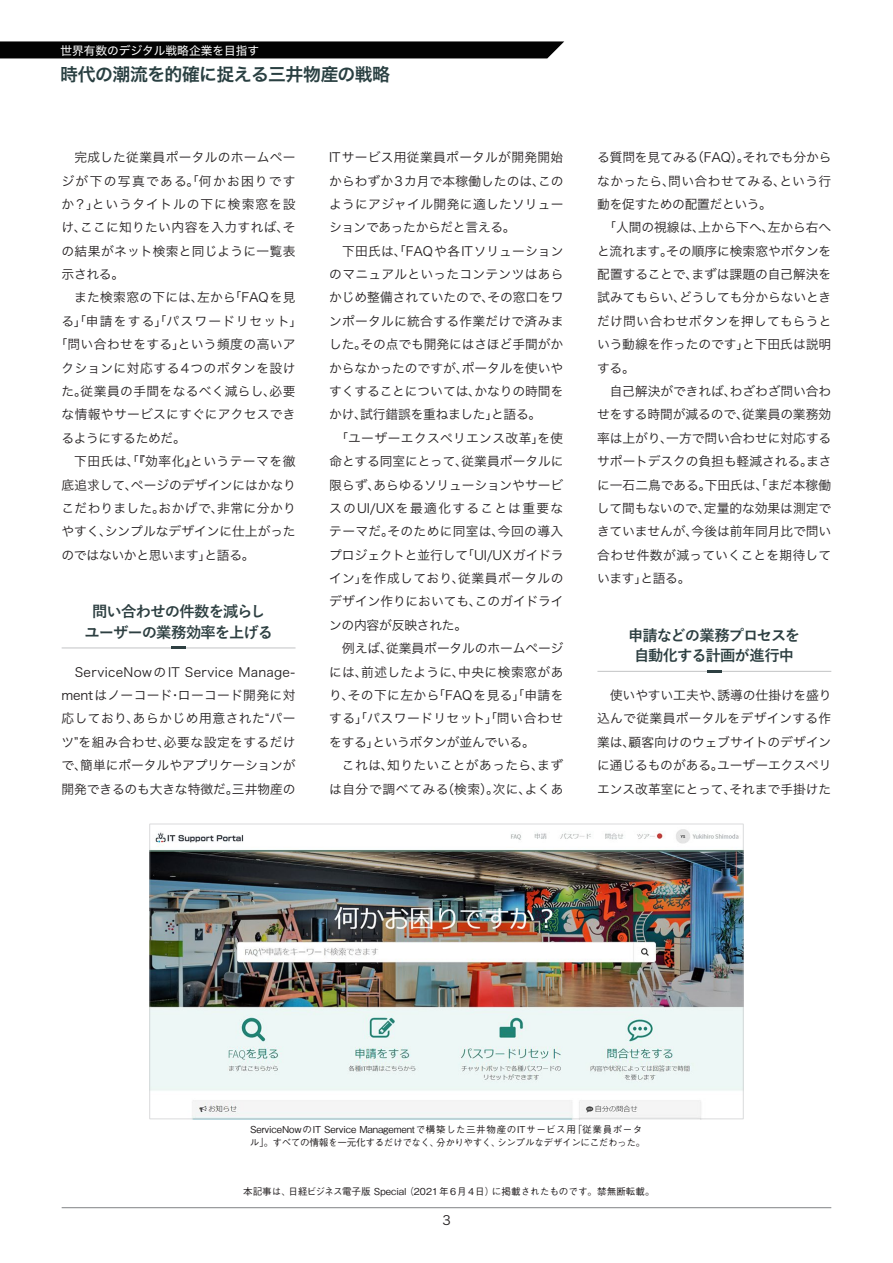
<style>
.page{position:relative;width:893px;height:1263px;background:#fff}
.page>*{position:absolute;margin:0;border:0;box-sizing:border-box;transform-origin:0 0}
.t1{font:17.85px "Hira Kaku Pro N W6";letter-spacing:-.025em;color:#293f41}
.t2{font:700 15.3px/20.2px "Yu Go";letter-spacing:-.055em;color:#2d3f41;text-align:center}
.t3{font:12.75px/23.4px "Hira Kaku Pro N W3";letter-spacing:.005em;color:#231f20;text-align:justify}
.t4{font:12.75px "Hira Kaku Pro N W3";letter-spacing:.03em;color:#231f20}
.t5{font:12.75px "Hira Kaku Pro N W3";letter-spacing:.035em;color:#231f20}
.t6{font:12.75px "Hira Kaku Pro N W3";letter-spacing:-.025em;color:#231f20}
.t7{font:12.75px "Hira Kaku Pro N W3";letter-spacing:.09em;color:#231f20}
.t8{font:12.75px "Hira Kaku Pro N W3";letter-spacing:.04em;color:#231f20}
.t9{font:12.75px "Hira Kaku Pro N W3";letter-spacing:.105em;color:#231f20}
.t10{font:12.75px "Hira Kaku Pro N W3";letter-spacing:.07em;color:#231f20}
.t11{font:11.7px "Hira Kaku Pro N W4";color:#fff}
.t12{font:500 9.6px/12.8px "Gothic BBB Pr 5";letter-spacing:-.005em;color:#231f20}
</style>
<div class="page">
<hr style="left:62px;top:1207px;width:769px;height:1px;background:#808285">
<svg style="left:0;top:41px;width:564px;height:17px;background:#0d0d0d"></svg>
<img style="left:150px;top:824px;width:593px;height:295px">
<hr style="left:62px;top:648px;width:234px;height:1px;background:#c2c3c5">
<svg style="left:171px;top:647px;width:15px;height:2px"></svg>
<hr style="left:597px;top:671px;width:234px;height:1px;background:#c2c3c5">
<svg style="left:707px;top:670px;width:15px;height:2px"></svg>
<p class="t11" style="left:60px;top:40px;width:200px">世界有数のデジタル戦略企業を目指す</p>
<h1 class="t1" style="left:60px;top:58px;width:331px">時代の潮流を的確に捉える三井物産の戦略</h1>
<p class="t3" style="left:62px;top:145px;width:235px">　完成した従業員ポータルのホームペー</p>
<p class="t9" style="left:61px;top:169px;width:236px">ジが下の写真である。「何かお困りです</p>
<p class="t10" style="left:62px;top:193px;width:236px">か？」というタイトルの下に検索窓を設</p>
<p class="t5" style="left:61px;top:216px;width:236px">け、ここに知りたい内容を入力すれば、そ</p>
<p class="t3" style="left:62px;top:238px;width:236px">の結果がネット検索と同じように一覧表</p>
<p class="t3" style="left:62px;top:262px;width:64px">示される。</p>
<p class="t3" style="left:62px;top:285px;width:235px">　また検索窓の下には、左から「FAQを見</p>
<p class="t7" style="left:61px;top:310px;width:242px">る」「申請をする」「パスワードリセット」</p>
<p class="t4" style="left:55px;top:333px;width:242px">「問い合わせをする」という頻度の高いア</p>
<p class="t5" style="left:61px;top:356px;width:236px">クションに対応する4つのボタンを設け</p>
<p class="t4" style="left:62px;top:380px;width:236px">た。従業員の手間をなるべく減らし、必要</p>
<p class="t3" style="left:62px;top:402px;width:236px">な情報やサービスにすぐにアクセスでき</p>
<p class="t6" style="left:61px;top:427px;width:126px">るようにするためだ。</p>
<p class="t8" style="left:62px;top:450px;width:235px">　下田氏は、「『効率化』というテーマを徹</p>
<p class="t3" style="left:62px;top:472px;width:236px">底追求して、ページのデザインにはかなり</p>
<p class="t4" style="left:61px;top:497px;width:236px">こだわりました。おかげで、非常に分かり</p>
<p class="t3" style="left:62px;top:519px;width:236px">やすく、シンプルなデザインに仕上がった</p>
<p class="t6" style="left:61px;top:544px;width:195px">のではないかと思います」と語る。</p>
<p class="t2" style="left:85px;top:602px;width:190px">問い合わせの件数を減らしユーザーの業務効率を上げる</p>
<p class="t3" style="left:61px;top:659px;width:236px">　ServiceNowのIT Service Manage&shy;mentはノーコード・ローコード開発に対応しており、あらかじめ用意された“パーツ”を組み合わせ、必要な設定をするだけで、簡単にポータルやアプリケーションが開発できるのも大きな特徴だ。三井物産の</p>
<p class="t3" style="left:329px;top:145px;width:236px;text-align:left">ITサービス用従業員ポータルが開発開始からわずか3カ月で本稼働したのは、このようにアジャイル開発に適したソリューションであったからだと言える。<br>　下田氏は、「FAQや各ITソリューションのマニュアルといったコンテンツはあらかじめ整備されていたので、その窓口をワンポータルに統合する作業だけで済みました。その点でも開発にはさほど手間がかからなかったのですが、ポータルを使いやすくすることについては、かなりの時間をかけ、試行錯誤を重ねました」と語る。<br>　「ユーザーエクスペリエンス改革」を使命とする同室にとって、従業員ポータルに限らず、あらゆるソリューションやサービスのUI/UXを最適化することは重要なテーマだ。そのために同室は、今回の導入プロジェクトと並行して「UI/UXガイドライン」を作成しており、従業員ポータルのデザイン作りにおいても、このガイドラインの内容が反映された。<br>　例えば、従業員ポータルのホームページには、前述したように、中央に検索窓があり、その下に左から「FAQを見る」「申請をする」「パスワードリセット」「問い合わせをする」というボタンが並んでいる。<br>　これは、知りたいことがあったら、まずは自分で調べてみる（検索）。次に、よくあ</p>
<p class="t3" style="left:597px;top:145px;width:236px;text-align:left">る質問を見てみる（FAQ）。それでも分からなかったら、問い合わせてみる、という行動を促すための配置だという。<br>　「人間の視線は、上から下へ、左から右へと流れます。その順序に検索窓やボタンを配置することで、まずは課題の自己解決を試みてもらい、どうしても分からないときだけ問い合わせボタンを押してもらうという動線を作ったのです」と下田氏は説明する。<br>　自己解決ができれば、わざわざ問い合わせをする時間が減るので、従業員の業務効率は上がり、一方で問い合わせに対応するサポートデスクの負担も軽減される。まさに一石二鳥である。下田氏は、「まだ本稼働して間もないので、定量的な効果は測定できていませんが、今後は前年同月比で問い合わせ件数が減っていくことを期待しています」と語る。</p>
<p class="t2" style="left:628px;top:625px;width:174px">申請などの業務プロセスを自動化する計画が進行中</p>
<p class="t3" style="left:597px;top:683px;width:236px">　使いやすい工夫や、誘導の仕掛けを盛り込んで従業員ポータルをデザインする作業は、顧客向けのウェブサイトのデザインに通じるものがある。ユーザーエクスペリエンス改革室にとって、それまで手掛けた</p>
<p class="t12" style="left:250px;top:1122px;width:397px">ServiceNowのIT Service Managementで構築した三井物産のITサービス用「従業員ポータル」。すべての情報を一元化するだけでなく、分かりやすく、シンプルなデザインにこだわった。</p>
<p class="t12" style="left:243px;top:1184px;width:413px">本記事は、日経ビジネス電子版 Special（2021年6月4日）に掲載されたものです。禁無断転載。</p>
<p class="t3" style="left:442px;top:1208px;width:10px">3</p>
</div>
